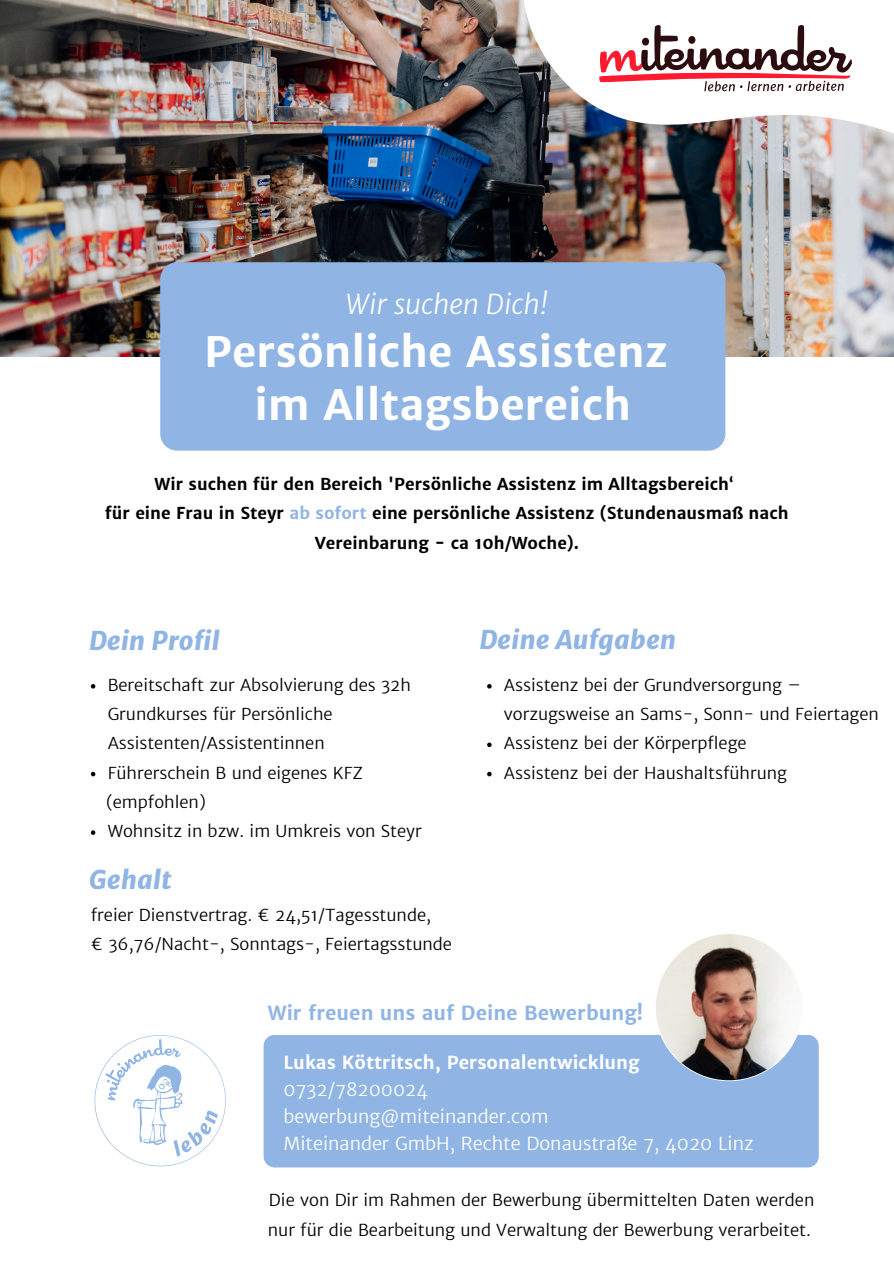
<style>
.page{position:relative;width:894px;height:1264px;background:#fff}
.page>*{position:absolute;margin:0;border:0;box-sizing:border-box;transform-origin:0 0}
.t1{font:700 42px/52.8px "Merriweather Sans";color:#fff;text-align:center}
.t2{font:italic 300 27px "Merriweather Sans";letter-spacing:.005em;color:#fff}
.t3{font:italic 800 25.5px "Merriweather Sans";color:#90b5e5}
.t4{font:700 19.5px "Merriweather Sans";color:#90b5e5}
.t5{font:300 18px/27px "Merriweather Sans";color:#fff}
.t6{font:300 16.5px/29.2px "Merriweather Sans";color:#000}
.t7{font:700 16.5px/29.7px "Merriweather Sans";color:#000;text-align:center}
.s1{color:#90b5e5}
.s2{font-weight:700}
</style>
<div class="page">
<img style="left:0;top:0;width:893px;height:356px">
<img style="left:490px;top:0;width:403px;height:262px">
<svg style="left:599px;top:25px;width:252px;height:66px"></svg>
<div style="left:160px;top:262px;width:565px;height:188px;background:#90b5e5"></div>
<div style="left:263px;top:1034px;width:555px;height:133px;background:#90b5e5;border-radius:11px"></div>
<svg style="left:654px;top:933px;width:148px;height:148px"></svg>
<img style="left:655px;top:934px;width:146px;height:146px;border-radius:50%">
<svg style="left:94px;top:1035px;width:132px;height:131px"></svg>
<svg style="left:487px;top:684px;width:4px;height:4px"></svg>
<svg style="left:487px;top:742px;width:4px;height:5px"></svg>
<svg style="left:487px;top:771px;width:4px;height:5px"></svg>
<svg style="left:91px;top:684px;width:4px;height:4px"></svg>
<svg style="left:91px;top:771px;width:4px;height:5px"></svg>
<svg style="left:91px;top:830px;width:4px;height:4px"></svg>
<p class="t2" style="left:345px;top:288px;width:204px">Wir suchen Dich!</p>
<p class="t1" style="left:204px;top:326px;width:465px">Persönliche Assistenz im Alltagsbereich</p>
<h3 class="t7" style="left:105px;top:469px;width:685px">Wir suchen für den Bereich 'Persönliche Assistenz im Alltagsbereich‘<br>für eine Frau in Steyr <span class="s1">ab sofort</span> eine persönliche Assistenz (Stundenausmaß nach<br>Vereinbarung - ca 10h/Woche).</h3>
<p class="t3" style="left:89px;top:624px;width:132px">Dein Profil</p>
<p class="t6" style="left:108px;top:670px;width:305px">Bereitschaft zur Absolvierung des 32h<br>Grundkurses für Persönliche<br>Assistenten/Assistentinnen</p>
<p class="t6" style="left:108px;top:758px;width:257px">Führerschein B und eigenes KFZ</p>
<p class="t6" style="left:106px;top:787px;width:101px">(empfohlen)</p>
<h2 class="t6" style="left:108px;top:816px;width:315px">Wohnsitz in bzw. im Umkreis von Steyr</h2>
<p class="t3" style="left:89px;top:864px;width:84px">Gehalt</p>
<p class="t6" style="left:91px;top:900px;width:341px">freier Dienstvertrag. € 24,51/Tagesstunde,</p>
<p class="t6" style="left:91px;top:929px;width:362px">€ 36,76/Nacht-, Sonntags-, Feiertagsstunde</p>
<h2 class="t3" style="left:479px;top:623px;width:198px">Deine Aufgaben</h2>
<h1 class="t6" style="left:504px;top:670px;width:376px">Assistenz bei der Grundversorgung – vorzugsweise an Sams-, Sonn- und Feiertagen</h1>
<h6 class="t6" style="left:504px;top:728px;width:244px">Assistenz bei der Körperpflege</h6>
<h2 class="t6" style="left:504px;top:758px;width:284px">Assistenz bei der Haushaltsführung</h2>
<p class="t4" style="left:268px;top:1000px;width:376px">Wir freuen uns auf Deine Bewerbung!</p>
<p class="t5" style="left:283px;top:1049px;width:471px"><span class="s2">Lukas Köttritsch, Personalentwicklung </span>0732/78200024<br>bewerbung@miteinander.com<br>Miteinander GmbH, Rechte Donaustraße 7, 4020 Linz</p>
<p class="t6" style="left:268px;top:1185px;width:548px">Die von Dir im Rahmen der Bewerbung übermittelten Daten werden nur für die Bearbeitung und Verwaltung der Bewerbung verarbeitet.</p>
</div>
